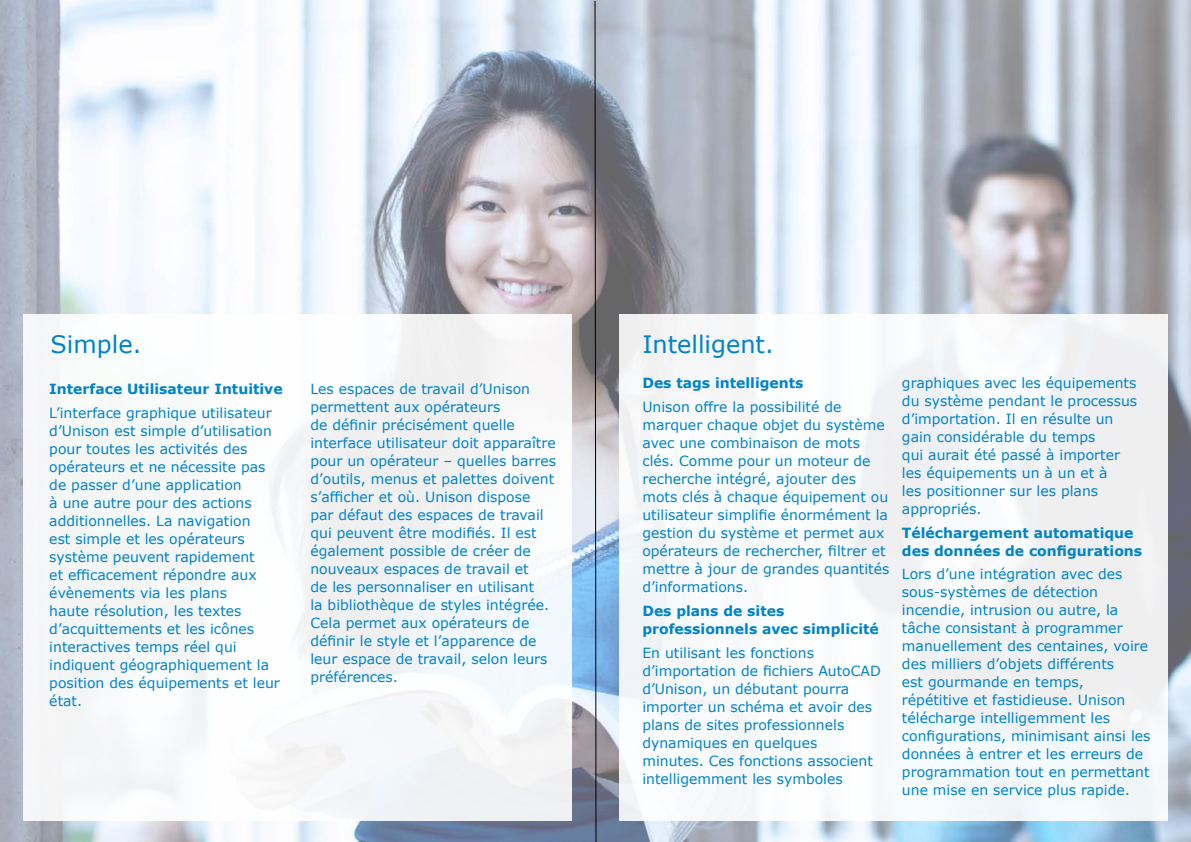
<style>
.page{position:relative;width:1191px;height:842px;background:#fff}
.page>*{position:absolute;margin:0;border:0;box-sizing:border-box;transform-origin:0 0}
.t1{font:24px "Verdana";color:#0083c7}
.t2{font:14px/18px "Verdana";color:#0083c7}
.t3{font:700 14px/18px "Verdana";color:#0083c7}
</style>
<div class="page">
<img style="left:0;top:0;width:1191px;height:842px">
<div style="left:23px;top:314px;width:549px;height:506px;background:#f6f7f8"></div>
<div style="left:619px;top:314px;width:548px;height:506px;background:#f6f8fb"></div>
<svg style="left:594px;top:0;width:3px;height:842px;background:#646a75"></svg>
<h1 class="t1" style="left:51px;top:327px;width:92px">Simple.</h1>
<p class="t3" style="left:49px;top:379px;width:235px">Interface Utilisateur Intuitive</p>
<p class="t2" style="left:49px;top:403px;width:232px">L’interface graphique utilisateur d’Unison est simple d’utilisation pour toutes les activités des opérateurs et ne nécessite pas de passer d’une application<br>à une autre pour des actions additionnelles. La navigation<br>est simple et les opérateurs système peuvent rapidement<br>et efficacement répondre aux évènements via les plans<br>haute résolution, les textes d’acquittements et les icônes interactives temps réel qui indiquent géographiquement la position des équipements et leur état.</p>
<p class="t2" style="left:310px;top:379px;width:247px">Les espaces de travail d’Unison permettent aux opérateurs<br>de définir précisément quelle interface utilisateur doit apparaître pour un opérateur – quelles barres d’outils, menus et palettes doivent s’afficher et où. Unison dispose par défaut des espaces de travail qui peuvent être modifiés. Il est également possible de créer de nouveaux espaces de travail et<br>de les personnaliser en utilisant<br>la bibliothèque de styles intégrée.<br>Cela permet aux opérateurs de définir le style et l’apparence de leur espace de travail, selon leurs préférences.</p>
<h1 class="t1" style="left:642px;top:327px;width:133px">Intelligent.</h1>
<p class="t3" style="left:642px;top:374px;width:163px">Des tags intelligents</p>
<p class="t2" style="left:642px;top:398px;width:248px">Unison offre la possibilité de marquer chaque objet du système avec une combinaison de mots clés. Comme pour un moteur de recherche intégré, ajouter des mots clés à chaque équipement ou utilisateur simplifie énormément la gestion du système et permet aux opérateurs de rechercher, filtrer et mettre à jour de grandes quantités d’informations.</p>
<p class="t3" style="left:642px;top:601px;width:238px">Des plans de sites professionnels avec simplicité</p>
<p class="t2" style="left:642px;top:643px;width:240px">En utilisant les fonctions d’importation de fichiers AutoCAD d’Unison, un débutant pourra importer un schéma et avoir des plans de sites professionnels dynamiques en quelques minutes. Ces fonctions associent intelligemment les symboles</p>
<p class="t2" style="left:902px;top:374px;width:237px">graphiques avec les équipements du système pendant le processus d’importation. Il en résulte un gain considérable du temps<br>qui aurait été passé à importer les équipements un à un et à<br>les positionner sur les plans appropriés.</p>
<p class="t3" style="left:902px;top:523px;width:242px">Téléchargement automatique des données de configurations</p>
<p class="t2" style="left:902px;top:565px;width:250px">Lors d’une intégration avec des sous-systèmes de détection incendie, intrusion ou autre, la tâche consistant à programmer manuellement des centaines, voire des milliers d’objets différents<br>est gourmande en temps, répétitive et fastidieuse. Unison télécharge intelligemment les configurations, minimisant ainsi les données à entrer et les erreurs de programmation tout en permettant une mise en service plus rapide.</p>
</div>
